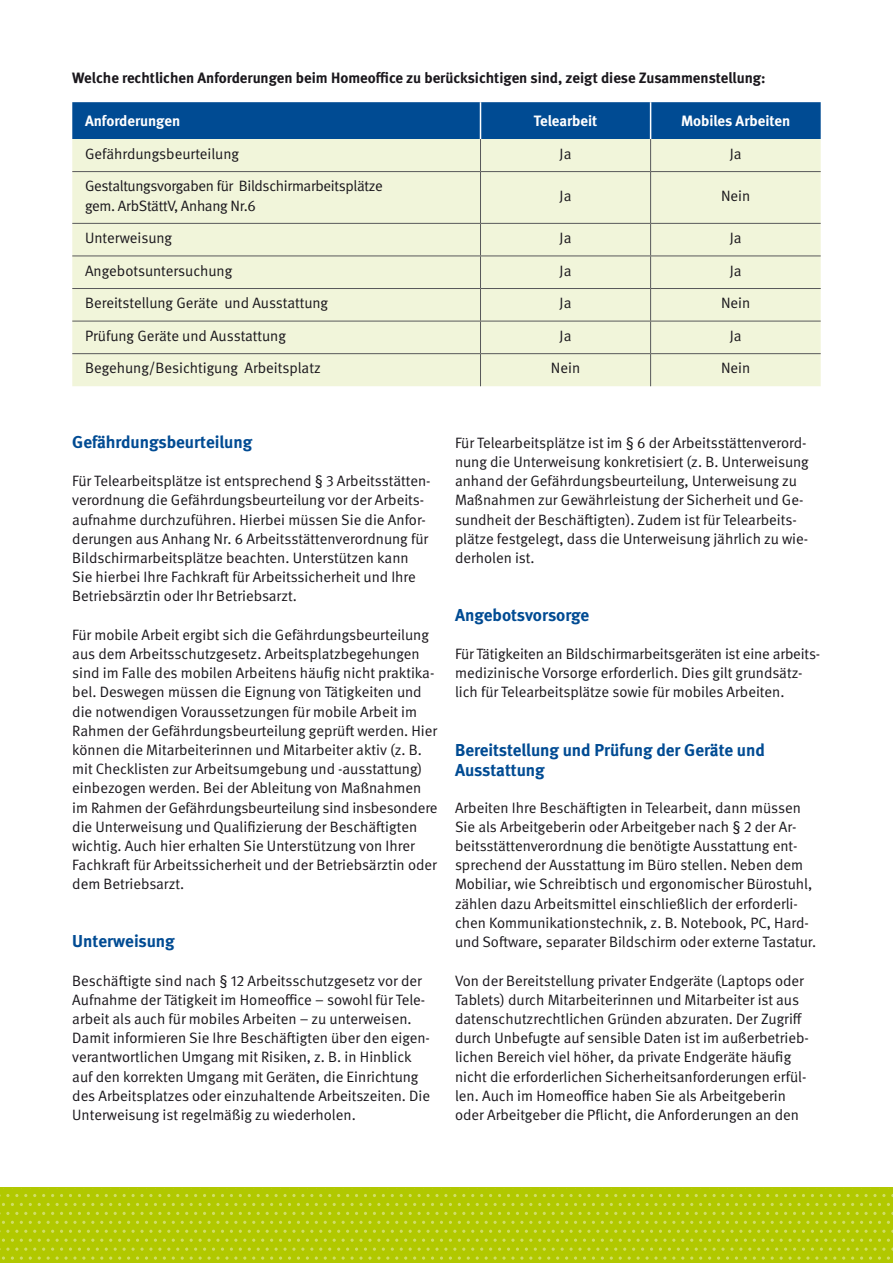
<style>
.page{position:relative;width:893px;height:1263px;background:#fff}
.page>*{position:absolute;margin:0;border:0;box-sizing:border-box;transform-origin:0 0}
.Zwischenüberschrift{font:700 17.25px/20.2px "DGUV Meta";color:#004b93}
.Fließtext{font:15px/19.2px "DGUV Meta";color:#1a171c}
.Fließtext-2{font:700 15px "DGUV Meta";color:#1a171c}
.Fließtext-3{font:15px "DGUV Meta";letter-spacing:-.02em;color:#1a171c}
.Fließtext-4{font:700 15px "DGUV Meta";color:#fff}
</style>
<div class="page">
<div style="left:0;top:1188px;width:893px;height:75px;background:#b1c800"></div>
<svg style="left:266px;top:1194px;width:38px;height:3px"></svg>
<svg style="left:409px;top:1194px;width:47px;height:3px"></svg>
<svg style="left:561px;top:1194px;width:38px;height:3px"></svg>
<svg style="left:704px;top:1194px;width:38px;height:3px"></svg>
<svg style="left:847px;top:1194px;width:38px;height:3px"></svg>
<svg style="left:266px;top:1212px;width:38px;height:3px"></svg>
<svg style="left:409px;top:1212px;width:47px;height:3px"></svg>
<svg style="left:561px;top:1212px;width:38px;height:3px"></svg>
<svg style="left:704px;top:1212px;width:38px;height:3px"></svg>
<svg style="left:847px;top:1212px;width:38px;height:3px"></svg>
<svg style="left:199px;top:1203px;width:38px;height:3px"></svg>
<svg style="left:342px;top:1203px;width:38px;height:3px"></svg>
<svg style="left:485px;top:1203px;width:38px;height:3px"></svg>
<svg style="left:628px;top:1203px;width:38px;height:3px"></svg>
<svg style="left:771px;top:1203px;width:38px;height:3px"></svg>
<svg style="left:199px;top:1221px;width:38px;height:3px"></svg>
<svg style="left:342px;top:1221px;width:38px;height:3px"></svg>
<svg style="left:485px;top:1221px;width:38px;height:3px"></svg>
<svg style="left:628px;top:1221px;width:38px;height:3px"></svg>
<svg style="left:771px;top:1221px;width:38px;height:3px"></svg>
<svg style="left:176px;top:1230px;width:169px;height:30px"></svg>
<svg style="left:346px;top:1230px;width:191px;height:30px"></svg>
<svg style="left:538px;top:1230px;width:169px;height:30px"></svg>
<svg style="left:708px;top:1230px;width:185px;height:30px"></svg>
<svg style="left:0;top:1194px;width:18px;height:3px"></svg>
<svg style="left:123px;top:1194px;width:38px;height:3px"></svg>
<svg style="left:0;top:1212px;width:18px;height:3px"></svg>
<svg style="left:123px;top:1212px;width:38px;height:3px"></svg>
<svg style="left:56px;top:1203px;width:38px;height:3px"></svg>
<svg style="left:56px;top:1221px;width:38px;height:3px"></svg>
<svg style="left:0;top:1230px;width:175px;height:30px"></svg>
<div style="left:72px;top:102px;width:749px;height:37px;background:#004b93"></div>
<div style="left:72px;top:139px;width:749px;height:247px;background:#f1f5da"></div>
<hr style="left:480px;top:139px;width:1px;height:32px;background:#58585a">
<hr style="left:650px;top:139px;width:1px;height:32px;background:#58585a">
<hr style="left:72px;top:171px;width:408px;height:1px;background:#58585a">
<hr style="left:480px;top:171px;width:171px;height:1px;background:#58585a">
<hr style="left:480px;top:172px;width:1px;height:51px;background:#58585a">
<hr style="left:651px;top:171px;width:170px;height:1px;background:#58585a">
<hr style="left:650px;top:172px;width:1px;height:51px;background:#58585a">
<hr style="left:72px;top:223px;width:408px;height:1px;background:#58585a">
<hr style="left:480px;top:223px;width:171px;height:1px;background:#58585a">
<hr style="left:480px;top:224px;width:1px;height:32px;background:#58585a">
<hr style="left:651px;top:223px;width:170px;height:1px;background:#58585a">
<hr style="left:650px;top:224px;width:1px;height:32px;background:#58585a">
<hr style="left:72px;top:256px;width:408px;height:1px;background:#58585a">
<hr style="left:480px;top:256px;width:171px;height:1px;background:#58585a">
<hr style="left:480px;top:256px;width:1px;height:32px;background:#58585a">
<hr style="left:651px;top:256px;width:170px;height:1px;background:#58585a">
<hr style="left:650px;top:256px;width:1px;height:32px;background:#58585a">
<hr style="left:72px;top:288px;width:408px;height:1px;background:#58585a">
<hr style="left:480px;top:288px;width:171px;height:1px;background:#58585a">
<hr style="left:480px;top:289px;width:1px;height:32px;background:#58585a">
<hr style="left:651px;top:288px;width:170px;height:1px;background:#58585a">
<hr style="left:650px;top:289px;width:1px;height:32px;background:#58585a">
<hr style="left:72px;top:321px;width:408px;height:1px;background:#58585a">
<hr style="left:480px;top:321px;width:171px;height:1px;background:#58585a">
<hr style="left:480px;top:321px;width:1px;height:32px;background:#58585a">
<hr style="left:651px;top:321px;width:170px;height:1px;background:#58585a">
<hr style="left:650px;top:321px;width:1px;height:32px;background:#58585a">
<hr style="left:72px;top:353px;width:408px;height:1px;background:#58585a">
<hr style="left:480px;top:353px;width:171px;height:1px;background:#58585a">
<hr style="left:480px;top:354px;width:1px;height:32px;background:#58585a">
<hr style="left:651px;top:353px;width:170px;height:1px;background:#58585a">
<hr style="left:650px;top:354px;width:1px;height:32px;background:#58585a">
<hr style="left:480px;top:102px;width:1px;height:37px;background:#fff">
<hr style="left:650px;top:102px;width:1px;height:37px;background:#fff">
<p class="Fließtext-2" style="left:72px;top:69px;width:695px">Welche rechtlichen Anforderungen beim Homeoffice zu berücksichtigen sind, zeigt diese Zusammenstellung:</p>
<p class="Fließtext-4" style="left:85px;top:112px;width:97px">Anforderungen</p>
<p class="Fließtext-4" style="left:534px;top:112px;width:65px">Telearbeit</p>
<p class="Fließtext-4" style="left:681px;top:112px;width:111px">Mobiles Arbeiten</p>
<p class="Fließtext" style="left:85px;top:144px;width:156px">Gefährdungsbeurteilung</p>
<p class="Fließtext" style="left:560px;top:144px;width:13px">Ja</p>
<p class="Fließtext" style="left:730px;top:144px;width:13px">Ja</p>
<p class="Fließtext-3" style="left:85px;top:178px;width:299px">Gestaltungsvorgaben für Bildschirmarbeitsplätze</p>
<p class="Fließtext-3" style="left:85px;top:197px;width:173px">gem. ArbStättV, Anhang Nr.6</p>
<p class="Fließtext" style="left:560px;top:187px;width:13px">Ja</p>
<p class="Fließtext" style="left:721px;top:187px;width:31px">Nein</p>
<p class="Fließtext" style="left:85px;top:229px;width:89px">Unterweisung</p>
<p class="Fließtext" style="left:560px;top:229px;width:13px">Ja</p>
<p class="Fließtext" style="left:730px;top:229px;width:13px">Ja</p>
<p class="Fließtext" style="left:85px;top:261px;width:149px">Angebotsuntersuchung</p>
<p class="Fließtext" style="left:560px;top:261px;width:13px">Ja</p>
<p class="Fließtext" style="left:730px;top:261px;width:13px">Ja</p>
<p class="Fließtext" style="left:85px;top:294px;width:245px">Bereitstellung Geräte und Ausstattung</p>
<p class="Fließtext" style="left:560px;top:294px;width:13px">Ja</p>
<p class="Fließtext" style="left:721px;top:294px;width:31px">Nein</p>
<p class="Fließtext" style="left:85px;top:326px;width:202px">Prüfung Geräte und Ausstattung</p>
<p class="Fließtext" style="left:560px;top:326px;width:13px">Ja</p>
<p class="Fließtext" style="left:730px;top:326px;width:13px">Ja</p>
<p class="Fließtext" style="left:85px;top:359px;width:237px">Begehung/Besichtigung Arbeitsplatz</p>
<p class="Fließtext" style="left:551px;top:359px;width:31px">Nein</p>
<p class="Fließtext" style="left:721px;top:359px;width:31px">Nein</p>
<h2 class="Zwischenüberschrift" style="left:72px;top:432px;width:182px">Gefährdungsbeurteilung</h2>
<p class="Fließtext" style="left:72px;top:472px;width:360px">Für Telearbeitsplätze ist entsprechend § 3 Arbeitsstätten&shy;verordnung die Gefährdungsbeurteilung vor der Arbeits&shy;aufnahme durchzuführen. Hierbei müssen Sie die Anfor&shy;derungen aus Anhang Nr. 6 Arbeitsstättenverordnung für Bildschirmarbeitsplätze beachten. Unterstützen kann Sie hierbei Ihre Fachkraft für Arbeitssicherheit und Ihre Betriebsärztin oder Ihr Betriebsarzt.</p>
<p class="Fließtext" style="left:72px;top:625px;width:367px">Für mobile Arbeit ergibt sich die Gefährdungsbeurteilung aus dem Arbeitsschutzgesetz. Arbeitsplatzbegehungen sind im Falle des mobilen Arbeitens häufig nicht praktika&shy;bel. Deswegen müssen die Eignung von Tätigkeiten und die notwendigen Voraussetzungen für mobile Arbeit im Rahmen der Gefährdungsbeurteilung geprüft werden. Hier können die Mitarbeiterinnen und Mitarbeiter aktiv (z. B. mit Checklisten zur Arbeitsumgebung und -ausstattung) einbezogen werden. Bei der Ableitung von Maßnahmen im Rahmen der Gefährdungsbeurteilung sind insbesondere die Unterweisung und Qualifizierung der Beschäftigten wichtig. Auch hier erhalten Sie Unterstützung von Ihrer Fachkraft für Arbeitssicherheit und der Betriebsärztin oder dem Betriebsarzt.</p>
<h2 class="Zwischenüberschrift" style="left:72px;top:931px;width:104px">Unterweisung</h2>
<p class="Fließtext" style="left:72px;top:971px;width:359px">Beschäftigte sind nach § 12 Arbeitsschutzgesetz vor der Aufnahme der Tätigkeit im Homeoffice – sowohl für Tele&shy;arbeit als auch für mobiles Arbeiten – zu unterweisen.<br>Damit informieren Sie Ihre Beschäftigten über den eigen&shy;verantwortlichen Umgang mit Risiken, z. B. in Hinblick auf den korrekten Umgang mit Geräten, die Einrichtung des Arbeitsplatzes oder einzuhaltende Arbeitszeiten. Die Unterweisung ist regelmäßig zu wiederholen.</p>
<p class="Fließtext" style="left:455px;top:433px;width:355px">Für Telearbeitsplätze ist im § 6 der Arbeitsstättenverord&shy;nung die Unterweisung konkretisiert (z. B. Unterweisung anhand der Gefährdungsbeurteilung, Unterweisung zu Maßnahmen zur Gewährleistung der Sicherheit und Ge&shy;sundheit der Beschäftigten). Zudem ist für Telearbeits&shy;plätze festgelegt, dass die Unterweisung jährlich zu wie&shy;derholen ist.</p>
<h2 class="Zwischenüberschrift" style="left:455px;top:605px;width:136px">Angebotsvorsorge</h2>
<p class="Fließtext" style="left:455px;top:645px;width:367px">Für Tätigkeiten an Bildschirmarbeitsgeräten ist eine arbeits&shy;medizinische Vorsorge erforderlich. Dies gilt grundsätz&shy;lich für Telearbeitsplätze sowie für mobiles Arbeiten.</p>
<h2 class="Zwischenüberschrift" style="left:455px;top:740px;width:311px">Bereitstellung und Prüfung der Geräte und<br>Ausstattung</h2>
<p class="Fließtext" style="left:455px;top:798px;width:363px">Arbeiten Ihre Beschäftigten in Telearbeit, dann müssen Sie als Arbeitgeberin oder Arbeitgeber nach § 2 der Ar&shy;beitsstättenverordnung die benötigte Ausstattung ent&shy;sprechend der Ausstattung im Büro stellen. Neben dem Mobiliar, wie Schreibtisch und ergonomischer Bürostuhl, zählen dazu Arbeitsmittel einschließlich der erforderli&shy;chen Kommunikationstechnik, z. B. Notebook, PC, Hard&shy;und Software, separater Bildschirm oder externe Tastatur.</p>
<p class="Fließtext" style="left:455px;top:971px;width:355px">Von der Bereitstellung privater Endgeräte (Laptops oder Tablets) durch Mitarbeiterinnen und Mitarbeiter ist aus datenschutzrechtlichen Gründen abzuraten. Der Zugriff durch Unbefugte auf sensible Daten ist im außerbetrieb&shy;lichen Bereich viel höher, da private Endgeräte häufig nicht die erforderlichen Sicherheitsanforderungen erfül&shy;len. Auch im Homeoffice haben Sie als Arbeitgeberin oder Arbeitgeber die Pflicht, die Anforderungen an den</p>
</div>
